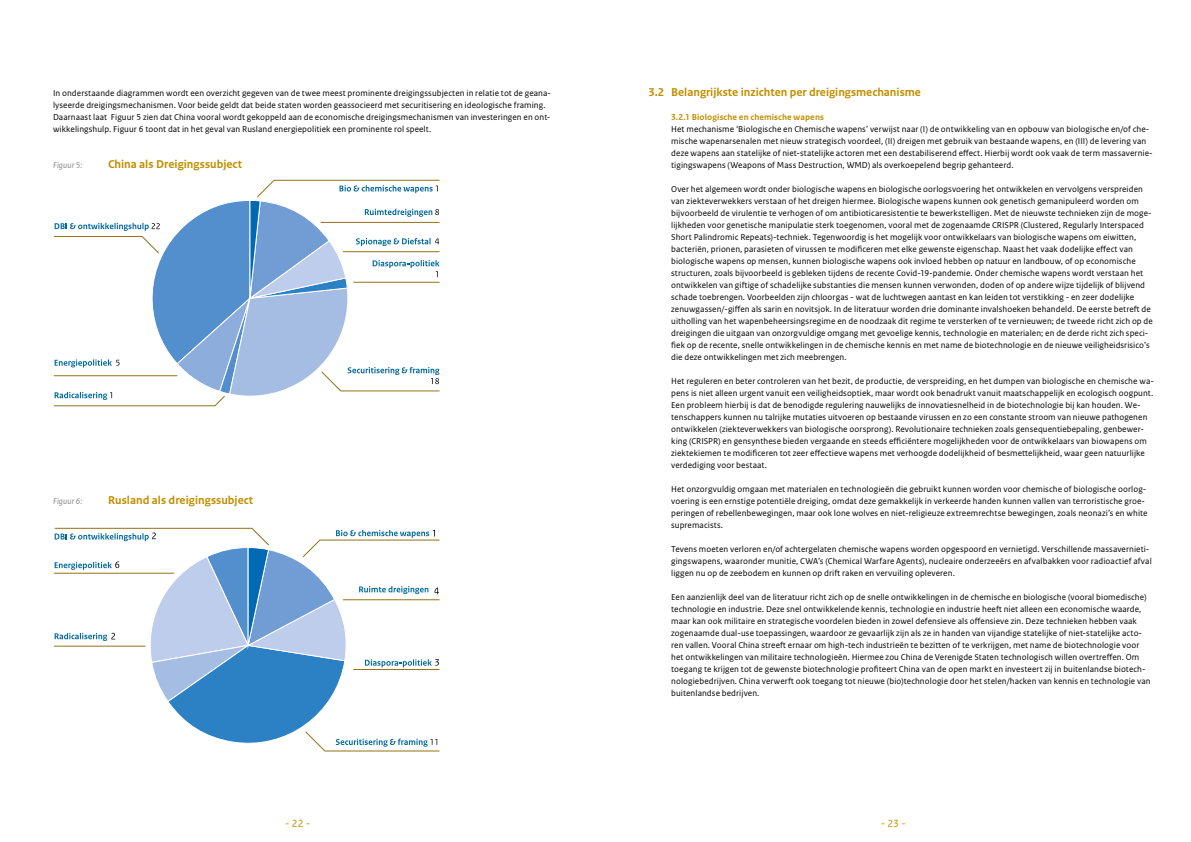
<style>
.page{position:relative;width:1191px;height:842px;background:#fff}
.page>*{position:absolute;margin:0;border:0;box-sizing:border-box;transform-origin:0 0}
.t1{font:700 12px "Rijksoverheid Sans Text";color:#c18f00}
.t2{font:11px "Rijksoverheid Sans Text";color:#c18f00}
.t3{font:9px/12px "Rijksoverheid Sans Text";letter-spacing:.01em;color:#000}
.t4{font:700 9px "Rijksoverheid Sans Text";letter-spacing:.015em;color:#c18f00}
.t5{font:italic 9px "Rijksoverheid Sans Text";letter-spacing:.005em;color:#878787}
</style>
<div class="page">
<svg style="left:53px;top:180px;width:387px;height:226px"></svg>
<svg style="left:339px;top:185px;width:99px;height:8px"></svg>
<svg style="left:55px;top:200px;width:384px;height:200px"></svg>
<svg style="left:53px;top:528px;width:387px;height:223px"></svg>
<svg style="left:336px;top:530px;width:99px;height:8px"></svg>
<svg style="left:144px;top:547px;width:295px;height:203px"></svg>
<svg style="left:55px;top:633px;width:60px;height:8px"></svg>
<svg style="left:55px;top:561px;width:64px;height:9px"></svg>
<svg style="left:55px;top:533px;width:101px;height:8px"></svg>
<p class="t3" style="left:53px;top:87px;width:499px">In onderstaande diagrammen wordt een overzicht gegeven van de twee meest prominente dreigingssubjecten in relatie tot de geana&shy;lyseerde dreigingsmechanismen. Voor beide geldt dat beide staten worden geassocieerd met securitisering en ideologische framing.<br>Daarnaast laat Figuur 5 zien dat China vooral wordt gekoppeld aan de economische dreigingsmechanismen van investeringen en ont&shy;wikkelingshulp. Figuur 6 toont dat in het geval van Rusland energiepolitiek een prominente rol speelt.</p>
<p class="t5" style="left:53px;top:160px;width:31px">Figuur 5:</p>
<h1 class="t1" style="left:108px;top:157px;width:135px">China als Dreigingssubject</h1>
<p class="t5" style="left:53px;top:496px;width:31px">Figuur 6:</p>
<h1 class="t1" style="left:108px;top:493px;width:147px">Rusland als dreigingssubject</h1>
<h1 class="t1" style="left:648px;top:85px;width:274px">3.2 Belangrijkste inzichten per dreigingsmechanisme</h1>
<p class="t4" style="left:671px;top:112px;width:154px">3.2.1 Biologische en chemische wapens</p>
<p class="t3" style="left:671px;top:123px;width:483px">Het mechanisme ‘Biologische en Chemische wapens’ verwijst naar (I) de ontwikkeling van en opbouw van biologische en/of che&shy;mische wapenarsenalen met nieuw strategisch voordeel, (II) dreigen met gebruik van bestaande wapens, en (III) de levering van deze wapens aan statelijke of niet-statelijke actoren met een destabiliserend effect. Hierbij wordt ook vaak de term massavernie&shy;tigingswapens (Weapons of Mass Destruction, WMD) als overkoepelend begrip gehanteerd.</p>
<p class="t3" style="left:671px;top:183px;width:483px">Over het algemeen wordt onder biologische wapens en biologische oorlogsvoering het ontwikkelen en vervolgens verspreiden van ziekteverwekkers verstaan of het dreigen hiermee. Biologische wapens kunnen ook genetisch gemanipuleerd worden om bijvoorbeeld de virulentie te verhogen of om antibioticaresistentie te bewerkstelligen. Met de nieuwste technieken zijn de moge&shy;lijkheden voor genetische manipulatie sterk toegenomen, vooral met de zogenaamde CRISPR (Clustered, Regularly Interspaced Short Palindromic Repeats)-techniek. Tegenwoordig is het mogelijk voor ontwikkelaars van biologische wapens om eiwitten, bacteriën, prionen, parasieten of virussen te modificeren met elke gewenste eigenschap. Naast het vaak dodelijke effect van biologische wapens op mensen, kunnen biologische wapens ook invloed hebben op natuur en landbouw, of op economische structuren, zoals bijvoorbeeld is gebleken tijdens de recente Covid-19-pandemie. Onder chemische wapens wordt verstaan het ontwikkelen van giftige of schadelijke substanties die mensen kunnen verwonden, doden of op andere wijze tijdelijk of blijvend schade toebrengen. Voorbeelden zijn chloorgas - wat de luchtwegen aantast en kan leiden tot verstikking - en zeer dodelijke zenuwgassen/-giffen als sarin en novitsjok. In de literatuur worden drie dominante invalshoeken behandeld. De eerste betreft de uitholling van het wapenbeheersingsregime en de noodzaak dit regime te versterken of te vernieuwen; de tweede richt zich op de dreigingen die uitgaan van onzorgvuldige omgang met gevoelige kennis, technologie en materialen; en de derde richt zich speci&shy;fiek op de recente, snelle ontwikkelingen in de chemische kennis en met name de biotechnologie en de nieuwe veiligheidsrisico’s die deze ontwikkelingen met zich meebrengen.</p>
<p class="t3" style="left:671px;top:375px;width:484px">Het reguleren en beter controleren van het bezit, de productie, de verspreiding, en het dumpen van biologische en chemische wa&shy;pens is niet alleen urgent vanuit een veiligheidsoptiek, maar wordt ook benadrukt vanuit maatschappelijk en ecologisch oogpunt.<br>Een probleem hierbij is dat de benodigde regulering nauwelijks de innovatiesnelheid in de biotechnologie bij kan houden. We&shy;tenschappers kunnen nu talrijke mutaties uitvoeren op bestaande virussen en zo een constante stroom van nieuwe pathogenen ontwikkelen (ziekteverwekkers van biologische oorsprong). Revolutionaire technieken zoals gensequentiebepaling, genbewer&shy;king (CRISPR) en gensynthese bieden vergaande en steeds efficiëntere mogelijkheden voor de ontwikkelaars van biowapens om ziektekiemen te modificeren tot zeer effectieve wapens met verhoogde dodelijkheid of besmettelijkheid, waar geen natuurlijke verdediging voor bestaat.</p>
<p class="t3" style="left:671px;top:483px;width:478px">Het onzorgvuldig omgaan met materialen en technologieën die gebruikt kunnen worden voor chemische of biologische oorlog&shy;voering is een ernstige potentiële dreiging, omdat deze gemakkelijk in verkeerde handen kunnen vallen van terroristische groe&shy;peringen of rebellenbewegingen, maar ook lone wolves en niet-religieuze extreemrechtse bewegingen, zoals neonazi’s en white supremacists.</p>
<p class="t3" style="left:671px;top:543px;width:482px">Tevens moeten verloren en/of achtergelaten chemische wapens worden opgespoord en vernietigd. Verschillende massavernieti&shy;gingswapens, waaronder munitie, CWA’s (Chemical Warfare Agents), nucleaire onderzeeërs en afvalbakken voor radioactief afval liggen nu op de zeebodem en kunnen op drift raken en vervuiling opleveren.</p>
<p class="t3" style="left:671px;top:591px;width:481px">Een aanzienlijk deel van de literatuur richt zich op de snelle ontwikkelingen in de chemische en biologische (vooral biomedische) technologie en industrie. Deze snel ontwikkelende kennis, technologie en industrie heeft niet alleen een economische waarde, maar kan ook militaire en strategische voordelen bieden in zowel defensieve als offensieve zin. Deze technieken hebben vaak zogenaamde dual-use toepassingen, waardoor ze gevaarlijk zijn als ze in handen van vijandige statelijke of niet-statelijke acto&shy;ren vallen. Vooral China streeft ernaar om high-tech industrieën te bezitten of te verkrijgen, met name de biotechnologie voor het ontwikkelingen van militaire technologieën. Hiermee zou China de Verenigde Staten technologisch willen overtreffen. Om toegang te krijgen tot de gewenste biotechnologie profiteert China van de open markt en investeert zij in buitenlandse biotech&shy;nologiebedrijven. China verwerft ook toegang tot nieuwe (bio)technologie door het stelen/hacken van kennis en technologie van buitenlandse bedrijven.</p>
<p class="t2" style="left:285px;top:817px;width:26px">- 22 -</p>
<p class="t2" style="left:880px;top:817px;width:26px">- 23 -</p>
</div>
